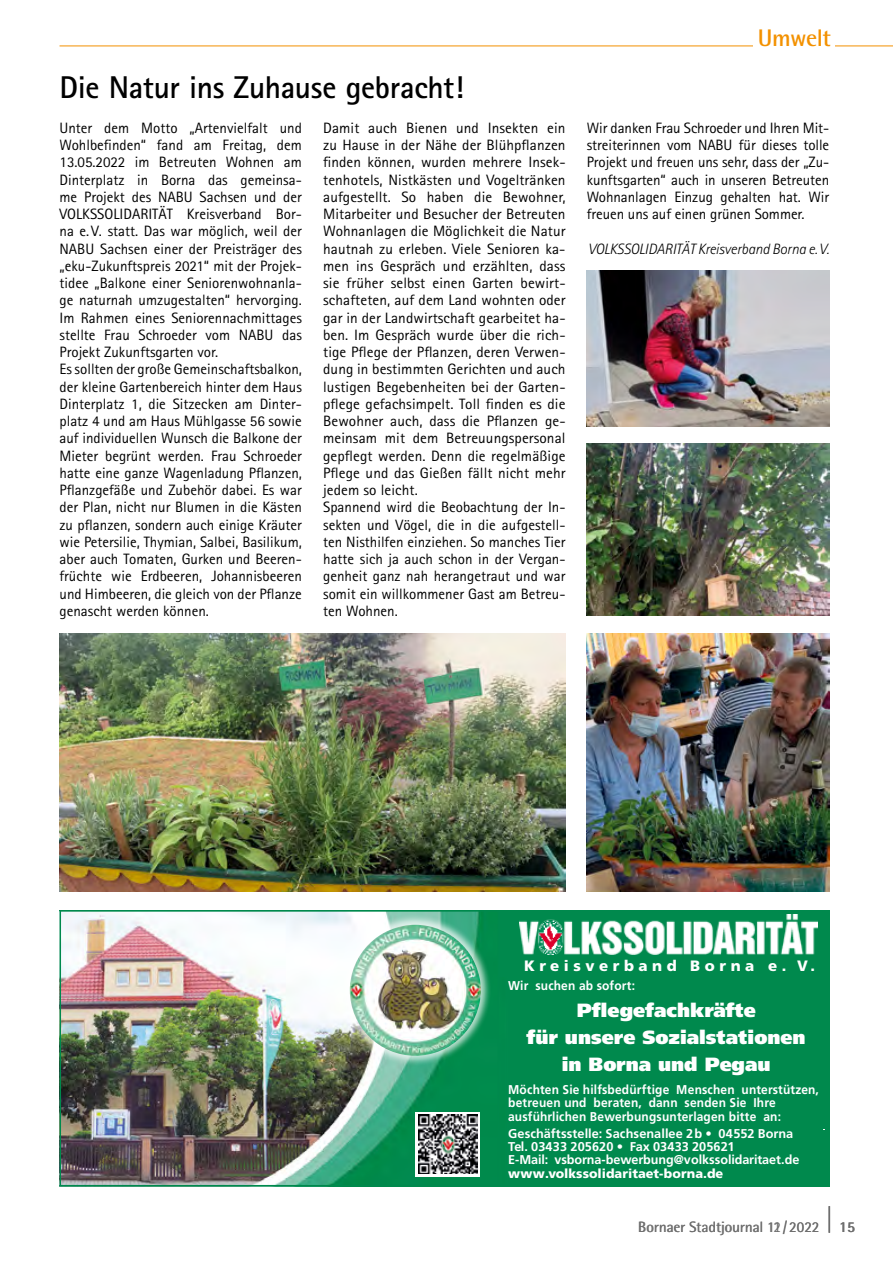
<style>
.page{position:relative;width:893px;height:1263px;background:#fff}
.page>*{position:absolute;margin:0;border:0;box-sizing:border-box;transform-origin:0 0}
.t1{font:700 31.5px "Rotis Sans Serif";letter-spacing:-.015em;color:#000}
.t2{font:700 24px "Rotis Semi Sans";letter-spacing:-.02em;color:#f39100}
.t3{font:600 20.7px "Bookman";color:#fff}
.t4{font:900 19.05px/26.7px "Frutiger";color:#fff;text-align:center}
.t5{font:15px/17.2px "Rotis Sans Serif";color:#000}
.t6{font:italic 300 15px "Rotis Sans Serif";letter-spacing:-.01em;color:#000}
.t7{font:15px "Rotis Semi Sans";color:#6e6e6e}
.t8{font:900 15px "Frutiger";letter-spacing:.3em;color:#fff}
.t9{font:700 15px "Rotis Semi Sans";color:#6e6e6e}
.t10{font:700 12.75px/13.5px "Frutiger";letter-spacing:.01em;color:#fff;scale:.94 1}
.t11{font:700 12.75px/13.4px "Frutiger";letter-spacing:.01em;color:#fff}
.t12{font:900 12.75px "Frutiger";color:#fff}
</style>
<div class="page">
<hr style="left:60px;top:46px;width:833px;height:1px;background:#f39100">
<div style="left:753px;top:28px;width:82px;height:36px;background:#fff"></div>
<svg style="left:829px;top:1206px;width:1px;height:27px"></svg>
<img style="left:63px;top:913px;width:436px;height:270px">
<div style="left:339px;top:914px;width:153px;height:152px;background:#fff;opacity:.75"></div>
<img style="left:350px;top:925px;width:131px;height:131px;border-radius:65px">
<div style="left:416px;top:1112px;width:64px;height:64px;background:#fff"></div>
<img style="left:418px;top:1114px;width:60px;height:60px">
<div style="left:60px;top:910px;width:769px;height:276px;border:2px solid #00894d"></div>
<div style="left:501px;top:910px;width:324px;height:219px;background:#00894d"></div>
<img style="left:520px;top:915px;width:298px;height:40px">
<div style="left:500px;top:978px;width:322px;height:205px;background:#00894d"></div>
<img style="left:60px;top:633px;width:506px;height:259px">
<img style="left:587px;top:633px;width:242px;height:259px">
<img style="left:587px;top:443px;width:242px;height:173px">
<img style="left:587px;top:271px;width:242px;height:155px">
<h2 class="t2" style="left:758px;top:23px;width:75px">Umwelt</h2>
<h1 class="t1" style="left:60px;top:68px;width:406px">Die Natur ins Zuhause gebracht!</h1>
<p class="t5" style="left:60px;top:119px;width:244px">Unter dem Motto „Artenvielfalt und Wohlbefinden“ fand am Freitag, dem 13.05.2022 im Betreuten Wohnen am Dinterplatz in Borna das gemeinsa&shy;me Projekt des NABU Sachsen und der VOLKSSOLIDARITÄT Kreisverband Bor&shy;na e.V. statt. Das war möglich, weil der NABU Sachsen einer der Preisträger des „eku-Zukunftspreis 2021“ mit der Projek&shy;tidee „Balkone einer Seniorenwohnanla&shy;ge naturnah umzugestalten“ hervorging.<br>Im Rahmen eines Seniorennachmittages stellte Frau Schroeder vom NABU das Projekt Zukunftsgarten vor.<br>Es sollten der große Gemeinschaftsbalkon, der kleine Gartenbereich hinter dem Haus Dinterplatz 1, die Sitzecken am Dinter&shy;platz 4 und am Haus Mühlgasse 56 sowie auf individuellen Wunsch die Balkone der Mieter begrünt werden. Frau Schroeder hatte eine ganze Wagenladung Pflanzen, Pflanzgefäße und Zubehör dabei. Es war der Plan, nicht nur Blumen in die Kästen zu pflanzen, sondern auch einige Kräuter wie Petersilie, Thymian, Salbei, Basilikum, aber auch Tomaten, Gurken und Beeren&shy;früchte wie Erdbeeren, Johannisbeeren und Himbeeren, die gleich von der Pflanze genascht werden können.</p>
<p class="t5" style="left:323px;top:119px;width:244px">Damit auch Bienen und Insekten ein zu Hause in der Nähe der Blühpflanzen finden können, wurden mehrere Insek&shy;tenhotels, Nistkästen und Vogeltränken aufgestellt. So haben die Bewohner, Mitarbeiter und Besucher der Betreuten Wohnanlagen die Möglichkeit die Natur hautnah zu erleben. Viele Senioren ka&shy;men ins Gespräch und erzählten, dass sie früher selbst einen Garten bewirt&shy;schafteten, auf dem Land wohnten oder gar in der Landwirtschaft gearbeitet ha&shy;ben. Im Gespräch wurde über die rich&shy;tige Pflege der Pflanzen, deren Verwen&shy;dung in bestimmten Gerichten und auch lustigen Begebenheiten bei der Garten&shy;pflege gefachsimpelt. Toll finden es die Bewohner auch, dass die Pflanzen ge&shy;meinsam mit dem Betreuungspersonal gepflegt werden. Denn die regelmäßige Pflege und das Gießen fällt nicht mehr jedem so leicht.<br>Spannend wird die Beobachtung der In&shy;sekten und Vögel, die in die aufgestell&shy;ten Nisthilfen einziehen. So manches Tier hatte sich ja auch schon in der Vergan&shy;genheit ganz nah herangetraut und war somit ein willkommener Gast am Betreu&shy;ten Wohnen.</p>
<p class="t5" style="left:587px;top:119px;width:244px;text-align:justify">Wir danken Frau Schroeder und Ihren Mit&shy;streiterinnen vom NABU für dieses tolle Projekt und freuen uns sehr, dass der „Zu&shy;kunftsgarten“ auch in unseren Betreuten Wohnanlagen Einzug gehalten hat. Wir freuen uns auf einen grünen Sommer.</p>
<p class="t6" style="left:588px;top:240px;width:243px">VOLKSSOLIDARITÄT Kreisverband Borna e.V.</p>
<h3 class="t3" style="left:535px;top:948px;width:285px">kreisverband Borna e. V.</h3>
<p class="t8" style="left:524px;top:957px;width:293px">Kreisverband Borna e. V.</p>
<p class="t10" style="left:508px;top:979px;width:137px">Wir suchen ab sofort:</p>
<p class="t4" style="left:527px;top:997px;width:281px">Pflegefachkräfte<br>für unsere Sozialstationen in Borna und Pegau</p>
<p class="t10" style="left:508px;top:1083px;width:332px">Möchten Sie hilfsbedürftige Menschen unterstützen, betreuen und beraten, dann senden Sie Ihre ausführlichen Bewerbungsunterlagen bitte an:</p>
<p class="t11" style="left:508px;top:1126px;width:293px">Geschäftsstelle: Sachsenallee 2b • 04552 Borna<br>Tel. 03433 205620 • Fax 03433 205621<br>E-Mail: vsborna-bewerbung@volkssolidaritaet.de</p>
<p class="t12" style="left:508px;top:1165px;width:217px">www.volkssolidaritaet-borna.de</p>
<p class="t7" style="left:638px;top:1218px;width:182px">Bornaer Stadtjournal 11/2022</p>
<p class="t7" style="left:773px;top:1218px;width:9px">2</p>
<p class="t9" style="left:839px;top:1218px;width:18px">15</p>
</div>
